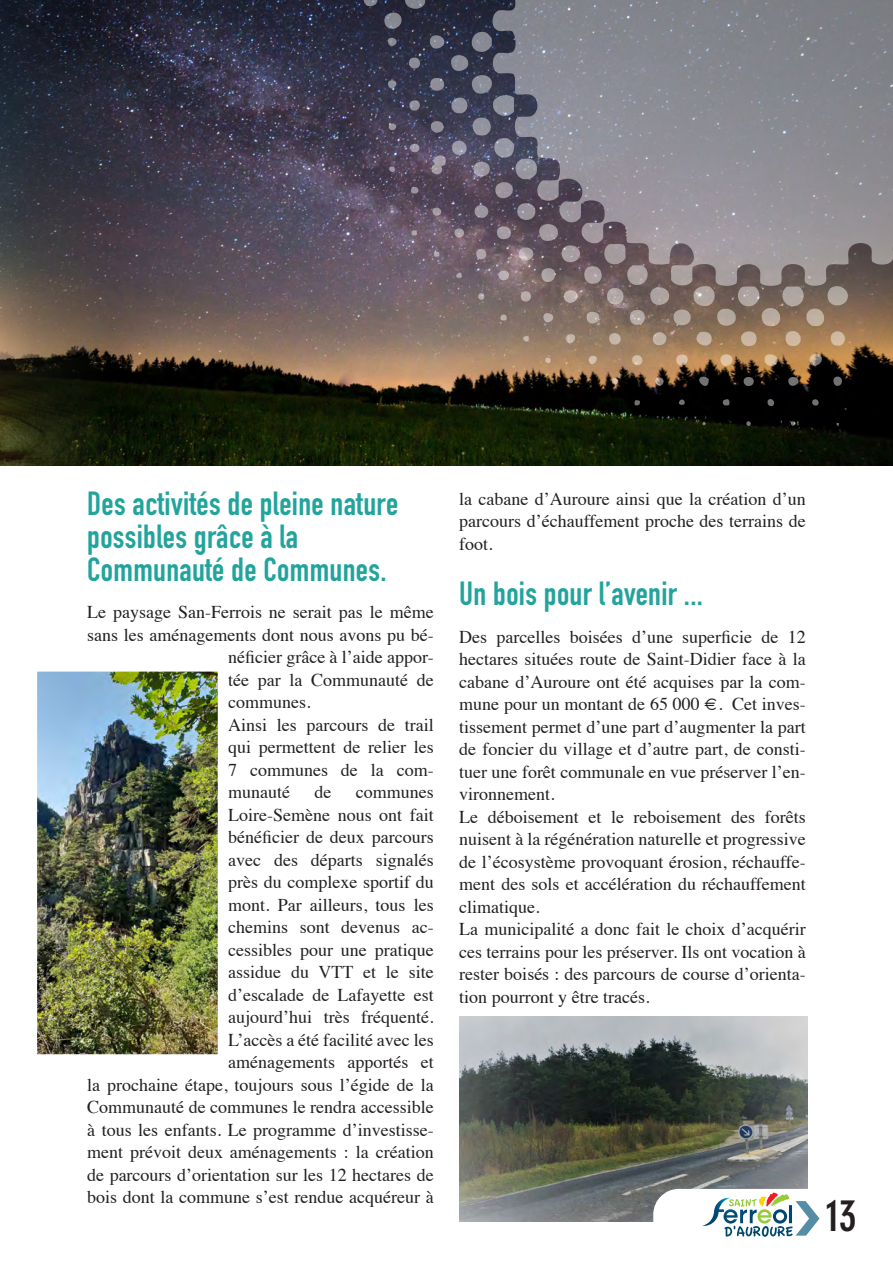
<style>
.page{position:relative;width:893px;height:1263px;background:#fff}
.page>*{position:absolute;margin:0;border:0;box-sizing:border-box;transform-origin:0 0}
.t1{font:54px "Omega Flight";color:#548ea6}
.t2{font:700 condensed 43.5px "DIN Neuzeit Grotesk";color:#231f20}
.t3{font:700 33px/33px "DIN Condensed";letter-spacing:.01em;color:#22a49c}
.t4{font:18px/22.5px "Times";color:#231f20;text-align:justify}
</style>
<div class="page">
<img style="left:0;top:0;width:893px;height:465px">
<svg style="left:702px;top:422px;width:4px;height:3px"></svg>
<svg style="left:745px;top:420px;width:7px;height:7px"></svg>
<svg style="left:790px;top:421px;width:6px;height:5px"></svg>
<img style="left:362px;top:0;width:486px;height:408px">
<svg style="left:489px;top:0;width:404px;height:288px;background:#85828a"></svg>
<img style="left:38px;top:672px;width:179px;height:382px">
<img style="left:459px;top:1016px;width:348px;height:205px">
<svg style="left:653px;top:1189px;width:154px;height:48px"></svg>
<p class="t3" style="left:87px;top:486px;width:313px">Des activités de pleine nature possibles grâce à la</p>
<p class="t3" style="left:87px;top:552px;width:301px">Communauté de Communes.</p>
<p class="t4" style="left:87px;top:599px;width:348px">Le paysage San-Ferrois ne serait pas le même</p>
<p class="t4" style="left:87px;top:622px;width:348px">sans les aménagements dont nous avons pu bé-</p>
<p class="t4" style="left:228px;top:644px;width:207px">néficier grâce à l’aide appor-</p>
<p class="t4" style="left:228px;top:667px;width:207px">tée par la Communauté de</p>
<p class="t4" style="left:228px;top:689px;width:84px">communes.</p>
<p class="t4" style="left:228px;top:712px;width:207px">Ainsi les parcours de trail qui permettent de relier les 7 communes de la com&shy;munauté</p>
<p class="t4" style="left:314px;top:779px;width:18px">de</p>
<p class="t4" style="left:87px;top:779px;width:348px;text-align:right">communes<br>Loire-Semène nous ont fait<br>bénéficier de deux parcours<br>avec des départs signalés<br>près du complexe sportif du<br>mont. Par ailleurs, tous les<br>chemins sont devenus ac-<br>cessibles pour une pratique<br>assidue du VTT et le site<br>d’escalade de Lafayette est<br>aujourd’hui très fréquenté.<br>L’accès a été facilité avec les<br>aménagements apportés et<br>la prochaine étape, toujours sous l’égide de la<br>Communauté de communes le rendra accessible à tous les enfants. Le programme d’investisse&shy;ment prévoit deux aménagements : la création de parcours d’orientation sur les 12 hectares de bois dont la commune s’est rendue acquéreur à</p>
<p class="t4" style="left:459px;top:486px;width:348px">la cabane d’Auroure ainsi que la création d’un parcours d’échauffement proche des terrains de foot.</p>
<p class="t3" style="left:459px;top:577px;width:245px">Un bois pour l’avenir ...</p>
<p class="t4" style="left:459px;top:624px;width:348px">Des parcelles boisées d’une superficie de 12 hectares situées route de Saint-Didier face à la cabane d’Auroure ont été acquises par la com&shy;mune pour un montant de 65 000 €. Cet inves&shy;tissement permet d’une part d’augmenter la part de foncier du village et d’autre part, de consti&shy;tuer une forêt communale en vue préserver l’en&shy;vironnement.</p>
<p class="t4" style="left:459px;top:804px;width:348px">Le déboisement et le reboisement des forêts nuisent à la régénération naturelle et progressive de l’écosystème provoquant érosion, réchauffe&shy;ment des sols et accélération du réchauffement climatique.</p>
<p class="t4" style="left:459px;top:916px;width:348px">La municipalité a donc fait le choix d’acquérir ces terrains pour les préserver. Ils ont vocation à rester boisés : des parcours de course d’orienta&shy;tion pourront y être tracés.</p>
<p class="t1" style="left:794px;top:1190px;width:29px">&gt;</p>
<p class="t2" style="left:826px;top:1190px;width:32px">13</p>
</div>
